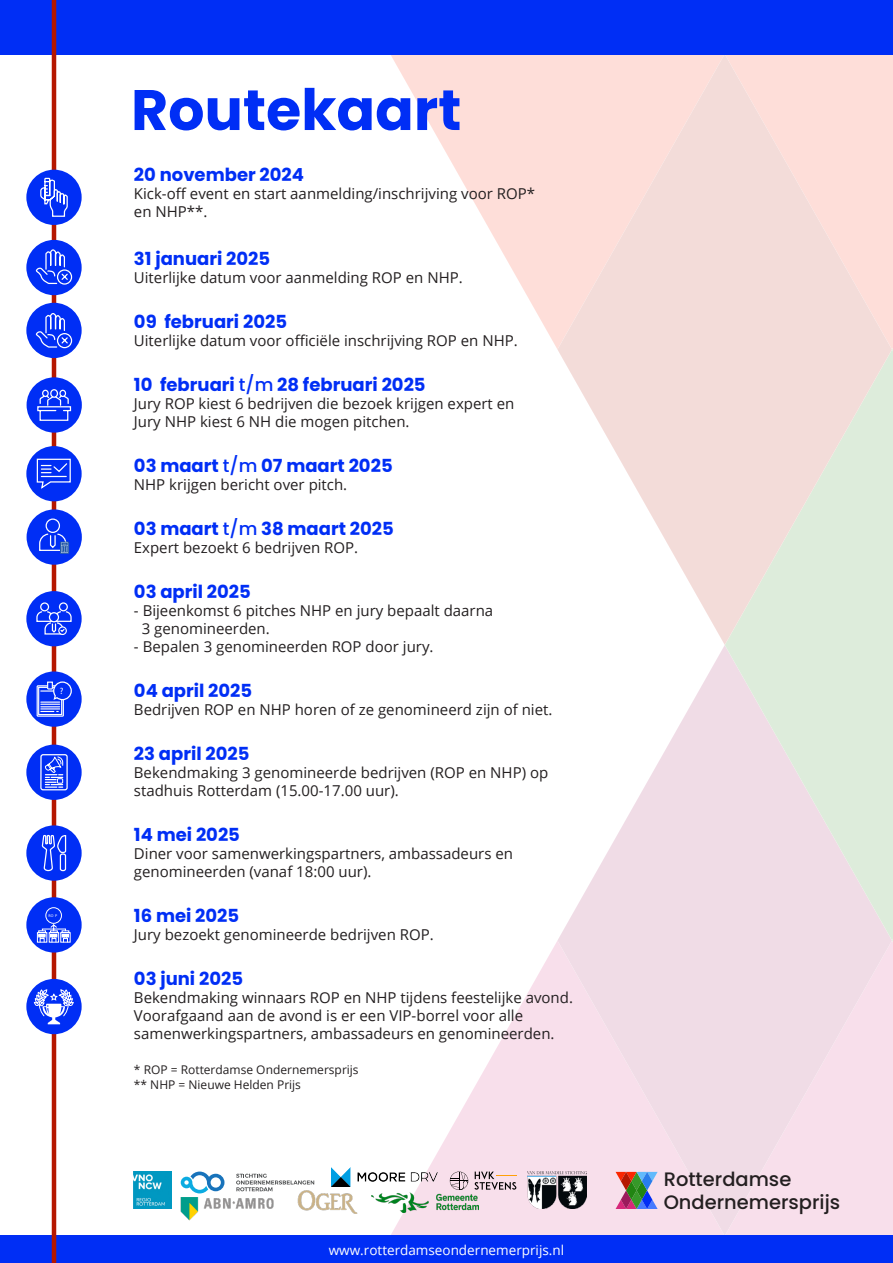
<style>
.page{position:relative;width:893px;height:1263px;background:#fff}
.page>*{position:absolute;margin:0;border:0;box-sizing:border-box;transform-origin:0 0}
.t1{font:700 57px "Poppins";color:#002ef5}
.t2{font:500 19.5px/23.4px "Poppins";color:#231f20}
.t3{font:700 18px "Poppins";color:#002ef5}
.t4{font:15px/18px "Open Sans";color:#231f20}
.t5{font:13.5px "Open Sans";color:#fff}
.t6{font:12px/14.4px "Open Sans";color:#231f20}
.t7{font:9.15px "Myriad Pro";color:#fff}
.t8{font:3.9px "Myriad Pro";color:#fff}
.s1{font-weight:500}
</style>
<div class="page">
<svg style="left:390px;top:942px;width:167px;height:294px"></svg>
<svg style="left:557px;top:645px;width:335px;height:591px;fill:#f5dfeb"></svg>
<svg style="left:892px;top:940px;width:1px;height:296px"></svg>
<svg style="left:725px;top:349px;width:168px;height:591px;background:#e6e4e0"></svg>
<svg style="left:390px;top:54px;width:167px;height:294px"></svg>
<svg style="left:557px;top:54px;width:335px;height:591px;background:#f4e2de"></svg>
<div style="left:0;top:0;width:893px;height:54px;background:#002ef5"></div>
<div style="left:0;top:1236px;width:893px;height:27px;background:#002ef5"></div>
<hr style="left:52px;top:0;width:4px;height:1263px;background:#b51700">
<div style="left:26px;top:170px;width:56px;height:55px;background:#002ef5;border-radius:50%"></div>
<div style="left:26px;top:897px;width:56px;height:55px;background:#002ef5;border-radius:50%"></div>
<svg style="left:36px;top:907px;width:35px;height:36px"></svg>
<div style="left:26px;top:979px;width:56px;height:55px;background:#002ef5;border-radius:50%"></div>
<svg style="left:34px;top:990px;width:40px;height:34px"></svg>
<div style="left:26px;top:240px;width:56px;height:55px;background:#002ef5;border-radius:50%"></div>
<div style="left:27px;top:377px;width:55px;height:56px;background:#002ef5;border-radius:50%"></div>
<div style="left:26px;top:446px;width:56px;height:55px;background:#002ef5;border-radius:50%"></div>
<div style="left:27px;top:509px;width:55px;height:56px;background:#002ef5;border-radius:50%"></div>
<div style="left:26px;top:591px;width:56px;height:55px;background:#002ef5;border-radius:50%"></div>
<div style="left:26px;top:671px;width:56px;height:56px;background:#002ef5;border-radius:50%"></div>
<div style="left:26px;top:745px;width:56px;height:55px;background:#002ef5;border-radius:50%"></div>
<div style="left:26px;top:303px;width:56px;height:55px;background:#002ef5;border-radius:50%"></div>
<svg style="left:36px;top:0;width:37px;height:791px"></svg>
<div style="left:26px;top:825px;width:56px;height:56px;background:#002ef5;border-radius:50%"></div>
<svg style="left:41px;top:814px;width:26px;height:58px"></svg>
<svg style="left:616px;top:1172px;width:42px;height:37px;background:#8a838f"></svg>
<img style="left:371px;top:1193px;width:108px;height:19px">
<img style="left:181px;top:1197px;width:93px;height:23px">
<svg style="left:181px;top:1171px;width:43px;height:22px"></svg>
<svg style="left:236px;top:1174px;width:78px;height:17px"></svg>
<img style="left:528px;top:1171px;width:59px;height:38px">
<img style="left:134px;top:1171px;width:37px;height:38px">
<img style="left:297px;top:1190px;width:60px;height:23px">
<img style="left:331px;top:1167px;width:107px;height:20px">
<svg style="left:474px;top:1171px;width:42px;height:19px"></svg>
<svg style="left:450px;top:1171px;width:18px;height:19px"></svg>
<p class="t7" style="left:60px;top:685px;width:5px">?</p>
<p class="t8" style="left:49px;top:913px;width:10px">RO P</p>
<h1 class="t1" style="left:131px;top:77px;width:332px">Routekaart</h1>
<p class="t3" style="left:134px;top:164px;width:172px">20 november 2024</p>
<p class="t4" style="left:134px;top:184px;width:403px">Kick-off event en start aanmelding/inschrijving voor ROP* en NHP**.</p>
<p class="t3" style="left:134px;top:249px;width:138px">31 januari 2025</p>
<p class="t4" style="left:134px;top:269px;width:330px">Uiterlijke datum voor aanmelding ROP en NHP.</p>
<p class="t3" style="left:134px;top:312px;width:155px">09 februari 2025</p>
<p class="t4" style="left:134px;top:331px;width:385px">Uiterlijke datum voor officiële inschrijving ROP en NHP.</p>
<p class="t3" style="left:134px;top:375px;width:293px">10 februari <span class="s1">t/m</span> 28 februari 2025</p>
<p class="t4" style="left:134px;top:394px;width:382px">Jury ROP kiest 6 bedrijven die bezoek krijgen expert en<br>Jury NHP kiest 6 NH die mogen pitchen.</p>
<p class="t3" style="left:134px;top:455px;width:260px">03 maart <span class="s1">t/m</span> 07 maart 2025</p>
<p class="t4" style="left:134px;top:475px;width:215px">NHP krijgen bericht over pitch.</p>
<p class="t3" style="left:134px;top:518px;width:261px">03 maart <span class="s1">t/m</span> 38 maart 2025</p>
<p class="t4" style="left:134px;top:538px;width:226px">Expert bezoekt 6 bedrijven ROP.</p>
<p class="t3" style="left:134px;top:581px;width:119px">03 april 2025</p>
<p class="t4" style="left:142px;top:601px;width:353px;text-indent:-8px">- Bijeenkomst 6 pitches NHP en jury bepaalt daarna<br>3 genomineerden.</p>
<p class="t4" style="left:134px;top:637px;width:301px">- Bepalen 3 genomineerden ROP door jury.</p>
<p class="t3" style="left:134px;top:680px;width:120px">04 april 2025</p>
<p class="t4" style="left:134px;top:700px;width:420px">Bedrijven ROP en NHP horen of ze genomineerd zijn of niet.</p>
<p class="t3" style="left:134px;top:743px;width:117px">23 april 2025</p>
<p class="t4" style="left:134px;top:763px;width:416px">Bekendmaking 3 genomineerde bedrijven (ROP en NHP) op stadhuis Rotterdam (15.00-17.00 uur).</p>
<p class="t3" style="left:134px;top:824px;width:108px">14 mei 2025</p>
<p class="t4" style="left:134px;top:844px;width:381px">Diner voor samenwerkingspartners, ambassadeurs en genomineerden (vanaf 18:00 uur).</p>
<p class="t3" style="left:134px;top:905px;width:107px">16 mei 2025</p>
<p class="t4" style="left:134px;top:925px;width:301px">Jury bezoekt genomineerde bedrijven ROP.</p>
<p class="t3" style="left:134px;top:968px;width:111px">03 juni 2025</p>
<p class="t4" style="left:134px;top:988px;width:441px">Bekendmaking winnaars ROP en NHP tijdens feestelijke avond.<br>Voorafgaand aan de avond is er een VIP-borrel voor alle samenwerkingspartners, ambassadeurs en genomineerden.</p>
<p class="t6" style="left:134px;top:1062px;width:226px">* ROP = Rotterdamse Ondernemersprijs ** NHP = Nieuwe Helden Prijs</p>
<p class="t5" style="left:329px;top:1240px;width:237px">www.rotterdamseondernemerprijs.nl</p>
<h2 class="t2" style="left:664px;top:1167px;width:178px">Rotterdamse<br>Ondernemersprijs</h2>
</div>
